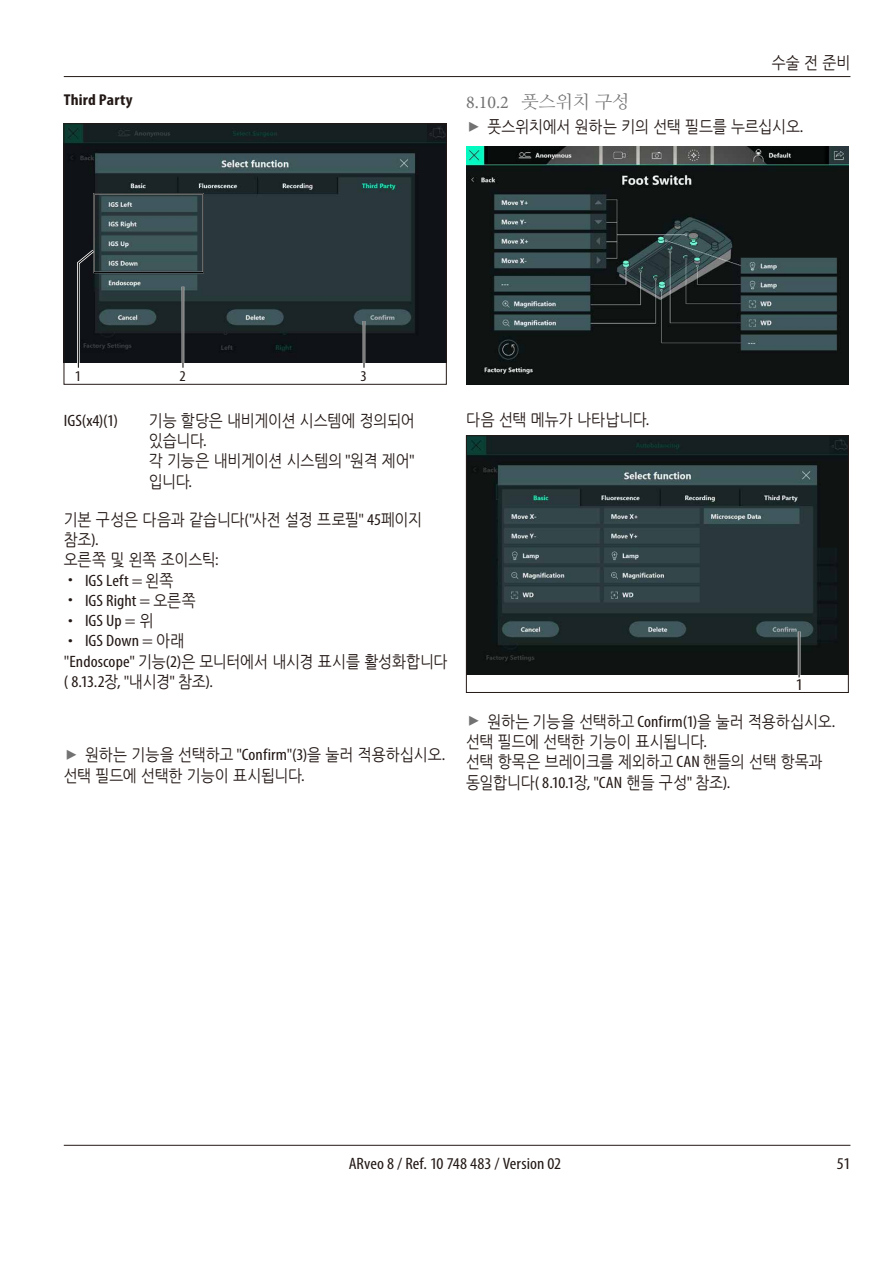
<style>
.page{position:relative;width:893px;height:1263px;background:#fff}
.page>*{position:absolute;margin:0;border:0;box-sizing:border-box;transform-origin:0 0}
.t1{font:18px "Minion Pro";color:#727272}
.Leica_Grundtext{font:16.5px/20.2px "Nanum Gothic";letter-spacing:-.005em;color:#231916;scale:.9 1}
.Leica_Grundtext-2{font:condensed 16.5px/20.2px "Myriad Pro";letter-spacing:.005em;color:#231916;scale:1.1 1}
.Leica_Überschrift_E{font:700 condensed 15.75px "Myriad Pro";letter-spacing:.01em;color:#231916;scale:1.1 1}
.Leica_Grundtext-3{font:condensed 15px "Myriad Pro";color:#231916;scale:1.1 1}
.s1{font-family:"Nanum Myeongjo"}
.s2{font-family:"Myriad Pro";font-stretch:condensed}
.s3{font-family:"Nanum Gothic";font-stretch:normal}
</style>
<div class="page">
<hr style="left:64px;top:76px;width:786px;height:1px;background:#231916">
<hr style="left:64px;top:1145px;width:786px;height:1px;background:#231916">
<img style="left:66px;top:126px;width:378px;height:237px">
<div style="left:64px;top:124px;width:382px;height:260px;border:1px solid #231916"></div>
<svg style="left:76px;top:194px;width:127px;height:174px;background:#324043"></svg>
<hr style="left:182px;top:287px;width:2px;height:81px;background:#fff">
<hr style="left:183px;top:287px;width:1px;height:81px;background:#000">
<hr style="left:363px;top:321px;width:2px;height:47px;background:#fff">
<hr style="left:364px;top:321px;width:1px;height:47px;background:#000">
<img style="left:466px;top:146px;width:383px;height:238px">
<img style="left:468px;top:437px;width:379px;height:237px">
<div style="left:466px;top:435px;width:383px;height:258px;border:1px solid #231916"></div>
<hr style="left:798px;top:631px;width:2px;height:46px;background:#fff">
<hr style="left:799px;top:631px;width:1px;height:46px;background:#000">
<p class="Leica_Überschrift_E" style="left:64px;top:90px;width:64px">Third Party</p>
<p class="Leica_Grundtext" style="left:772px;top:53px;width:89px">수술 전 준비</p>
<p class="t1" style="left:466px;top:90px;width:165px">8.10.2 <span class="s1">풋스위치 구성</span></p>
<p class="Leica_Grundtext" style="left:487px;top:117px;width:353px">풋스위치에서 원하는 키의 선택 필드를 누르십시오<span class="s2">.</span></p>
<p class="Leica_Grundtext-3" style="left:75px;top:367px;width:7px">1</p>
<p class="Leica_Grundtext-3" style="left:179px;top:367px;width:7px">2</p>
<p class="Leica_Grundtext-3" style="left:360px;top:367px;width:7px">3</p>
<p class="Leica_Grundtext-2" style="left:64px;top:410px;width:51px">IGS(x4)(1)</p>
<p class="Leica_Grundtext" style="left:149px;top:411px;width:297px">기능 할당은 내비게이션 시스템에 정의되어 있습니다<span class="s2">.<br></span>각 기능은 내비게이션 시스템의 <span class="s2">"</span>원격 제어<span class="s2">" </span>입니다<span class="s2">.</span></p>
<p class="Leica_Grundtext" style="left:64px;top:510px;width:400px">기본 구성은 다음과 같습니다<span class="s2">("</span>사전 설정 프로필<span class="s2">" 45</span>페이지 참조<span class="s2">).</span></p>
<p class="Leica_Grundtext" style="left:64px;top:550px;width:173px">오른쪽 및 왼쪽 조이스틱<span class="s2">:</span></p>
<p class="Leica_Grundtext-2" style="left:68px;top:570px;width:97px">• IGS Left = <span class="s3">왼쪽</span></p>
<p class="Leica_Grundtext-2" style="left:68px;top:590px;width:118px">• IGS Right = <span class="s3">오른쪽</span></p>
<p class="Leica_Grundtext-2" style="left:68px;top:610px;width:80px">• IGS Up = <span class="s3">위</span></p>
<p class="Leica_Grundtext-2" style="left:68px;top:630px;width:107px">• IGS Down = <span class="s3">아래</span></p>
<p class="Leica_Grundtext-2" style="left:64px;top:651px;width:350px">"Endoscope" <span class="s3">기능</span>(2)<span class="s3">은 모니터에서 내시경 표시를 활성화합니다 </span>( 8.13.2<span class="s3">장</span>, "<span class="s3">내시경</span>" <span class="s3">참조</span>).</p>
<p class="Leica_Grundtext" style="left:85px;top:745px;width:402px">원하는 기능을 선택하고 <span class="s2">"Confirm"(3)</span>을 눌러 적용하십시오<span class="s2">.</span></p>
<p class="Leica_Grundtext" style="left:64px;top:765px;width:269px">선택 필드에 선택한 기능이 표시됩니다<span class="s2">.</span></p>
<p class="Leica_Grundtext" style="left:466px;top:410px;width:205px">다음 선택 메뉴가 나타납니다<span class="s2">.</span></p>
<p class="Leica_Grundtext-2" style="left:796px;top:674px;width:8px">1</p>
<p class="Leica_Grundtext" style="left:487px;top:712px;width:388px">원하는 기능을 선택하고 <span class="s2">Confirm(1)</span>을 눌러 적용하십시오<span class="s2">.</span></p>
<p class="Leica_Grundtext" style="left:466px;top:732px;width:269px">선택 필드에 선택한 기능이 표시됩니다<span class="s2">.</span></p>
<p class="Leica_Grundtext" style="left:466px;top:752px;width:398px">선택 항목은 브레이크를 제외하고 <span class="s2">CAN</span> 핸들의 선택 항목과 동일합니다<span class="s2">( 8.10.1</span>장<span class="s2">, "CAN</span> 핸들 구성<span class="s2">"</span> 참조<span class="s2">).</span></p>
<p class="Leica_Grundtext-2" style="left:349px;top:1153px;width:195px">ARveo 8 / Ref. 10 748 483 / Version 02</p>
<p class="Leica_Grundtext-2" style="left:837px;top:1153px;width:14px">51</p>
</div>
